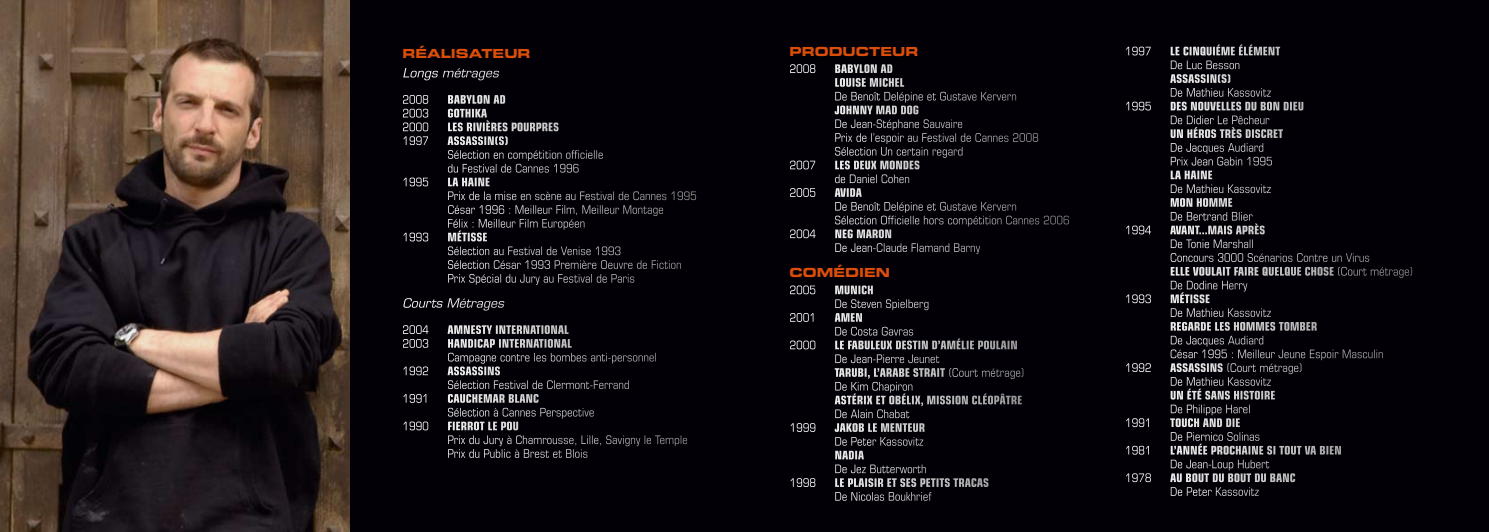
<style>
.page{position:relative;width:1489px;height:532px;background:#fff}
.page>*{position:absolute;margin:0;border:0;box-sizing:border-box;transform-origin:0 0}
.t1{font:12.5px "Eurostile Bold Extended Two";color:#da4e0a}
.t2{font:italic 12.5px "Eurostile";color:#fff}
.t3{font:condensed 11.88px/13.8px "Eurostile";color:#fff}
.t4{font:700 condensed 11.88px/13.8px "Eurostile";color:#fff}
.s1{font-weight:700}
</style>
<div class="page">
<div style="left:0;top:0;width:1488px;height:531px;background:#020006"></div>
<img style="left:0;top:0;width:349px;height:531px">
<p class="t1" style="left:402px;top:44px;width:130px">RÉALISATEUR</p>
<p class="t2" style="left:402px;top:65px;width:98px">Longs métrages</p>
<p class="t3" style="left:402px;top:92px;width:28px">2008</p>
<p class="t4" style="left:447px;top:92px;width:60px">BABYLON AD</p>
<p class="t3" style="left:402px;top:106px;width:28px">2003</p>
<p class="t4" style="left:447px;top:106px;width:41px">GOTHIKA</p>
<p class="t3" style="left:402px;top:120px;width:28px">2000</p>
<p class="t4" style="left:447px;top:120px;width:113px">LES RIVIÈRES POURPRES</p>
<p class="t3" style="left:402px;top:134px;width:28px">1997</p>
<p class="t4" style="left:447px;top:134px;width:62px">ASSASSIN(S)</p>
<p class="t3" style="left:447px;top:147px;width:157px">Sélection en compétition officielle du Festival de Cannes 1996</p>
<p class="t3" style="left:402px;top:175px;width:28px">1995</p>
<p class="t4" style="left:447px;top:175px;width:44px">LA HAINE</p>
<p class="t3" style="left:447px;top:189px;width:251px">Prix de la mise en scène au Festival de Cannes 1995<br>César 1996 : Meilleur Film, Meilleur Montage<br>Félix : Meilleur Film Européen</p>
<p class="t3" style="left:402px;top:230px;width:28px">1993</p>
<p class="t4" style="left:447px;top:230px;width:42px">MÉTISSE</p>
<p class="t3" style="left:447px;top:244px;width:236px">Sélection au Festival de Venise 1993<br>Sélection César 1993 Première Oeuvre de Fiction<br>Prix Spécial du Jury au Festival de Paris</p>
<p class="t2" style="left:402px;top:295px;width:103px">Courts Métrages</p>
<p class="t3" style="left:402px;top:322px;width:28px">2004</p>
<p class="t4" style="left:447px;top:322px;width:123px">AMNESTY INTERNATIONAL</p>
<p class="t3" style="left:402px;top:336px;width:28px">2003</p>
<p class="t4" style="left:447px;top:336px;width:126px">HANDICAP INTERNATIONAL</p>
<p class="t3" style="left:447px;top:350px;width:211px">Campagne contre les bombes anti-personnel</p>
<p class="t3" style="left:402px;top:364px;width:28px">1992</p>
<p class="t4" style="left:447px;top:364px;width:55px">ASSASSINS</p>
<p class="t3" style="left:447px;top:377px;width:184px">Sélection Festival de Clermont-Ferrand</p>
<p class="t3" style="left:402px;top:391px;width:28px">1991</p>
<p class="t4" style="left:447px;top:391px;width:93px">CAUCHEMAR BLANC</p>
<p class="t3" style="left:447px;top:405px;width:148px">Sélection à Cannes Perspective</p>
<p class="t3" style="left:402px;top:419px;width:28px">1990</p>
<p class="t4" style="left:447px;top:419px;width:73px">FIERROT LE POU</p>
<p class="t3" style="left:447px;top:432px;width:242px">Prix du Jury à Chamrousse, Lille, Savigny le Temple<br>Prix du Public à Brest et Blois</p>
<p class="t1" style="left:789px;top:42px;width:130px">PRODUCTEUR</p>
<p class="t3" style="left:789px;top:62px;width:28px">2008</p>
<p class="t4" style="left:834px;top:62px;width:71px">BABYLON AD<br>LOUISE MICHEL</p>
<p class="t3" style="left:834px;top:89px;width:184px">De Benoît Delépine et Gustave Kervern</p>
<p class="t4" style="left:834px;top:103px;width:86px">JOHNNY MAD DOG</p>
<p class="t3" style="left:834px;top:117px;width:206px">De Jean-Stéphane Sauvaire<br>Prix de l’espoir au Festival de Cannes 2008<br>Sélection Un certain regard</p>
<p class="t3" style="left:789px;top:158px;width:28px">2007</p>
<p class="t4" style="left:834px;top:158px;width:87px">LES DEUX MONDES</p>
<p class="t3" style="left:834px;top:172px;width:77px">de Daniel Cohen</p>
<p class="t3" style="left:789px;top:185px;width:28px">2005</p>
<p class="t4" style="left:834px;top:185px;width:29px">AVIDA</p>
<p class="t3" style="left:834px;top:199px;width:236px">De Benoît Delépine et Gustave Kervern<br>Sélection Officielle hors compétition Cannes 2006</p>
<p class="t3" style="left:789px;top:227px;width:28px">2004</p>
<p class="t4" style="left:834px;top:227px;width:59px">NEG MARON</p>
<p class="t3" style="left:834px;top:240px;width:147px">De Jean-Claude Flamand Barny</p>
<p class="t1" style="left:789px;top:263px;width:16px">COM</p>
<p class="t1" style="left:833px;top:263px;width:54px">ÉDIEN</p>
<p class="t3" style="left:789px;top:283px;width:28px">2005</p>
<p class="t4" style="left:834px;top:283px;width:40px">MUNICH</p>
<p class="t3" style="left:834px;top:296px;width:96px">De Steven Spielberg</p>
<p class="t3" style="left:789px;top:310px;width:28px">2001</p>
<p class="t4" style="left:834px;top:310px;width:30px">AMEN</p>
<p class="t3" style="left:834px;top:324px;width:81px">De Costa Gavras</p>
<p class="t3" style="left:789px;top:338px;width:28px">2000</p>
<p class="t4" style="left:834px;top:338px;width:185px">LE FABULEUX DESTIN D’AMÉLIE POULAIN</p>
<p class="t3" style="left:834px;top:351px;width:191px">De Jean-Pierre Jeunet<br><span class="s1">TARUBI, L’ARABE STRAIT</span> (Court métrage)<br>De Kim Chapiron</p>
<p class="t4" style="left:834px;top:393px;width:189px">ASTÉRIX ET OBÉLIX, MISSION CLÉOPÂTRE</p>
<p class="t3" style="left:834px;top:406px;width:76px">De Alain Chabat</p>
<p class="t3" style="left:789px;top:420px;width:28px">1999</p>
<p class="t4" style="left:834px;top:420px;width:92px">JAKOB LE MENTEUR</p>
<p class="t3" style="left:834px;top:434px;width:91px">De Peter Kassovitz</p>
<p class="t4" style="left:834px;top:448px;width:31px">NADIA</p>
<p class="t3" style="left:834px;top:461px;width:93px">De Jez Butterworth</p>
<p class="t3" style="left:789px;top:475px;width:28px">1998</p>
<p class="t4" style="left:834px;top:475px;width:156px">LE PLAISIR ET SES PETITS TRACAS</p>
<p class="t3" style="left:834px;top:489px;width:98px">De Nicolas Boukhrief</p>
<p class="t3" style="left:1124px;top:44px;width:28px">1997</p>
<p class="t4" style="left:1169px;top:44px;width:112px">LE CINQUIÉME ÉLÉMENT</p>
<p class="t3" style="left:1169px;top:58px;width:71px">De Luc Besson</p>
<p class="t4" style="left:1169px;top:72px;width:62px">ASSASSIN(S)</p>
<p class="t3" style="left:1169px;top:85px;width:103px">De Mathieu Kassovitz</p>
<p class="t3" style="left:1124px;top:99px;width:28px">1995</p>
<p class="t4" style="left:1169px;top:99px;width:135px">DES NOUVELLES DU BON DIEU</p>
<p class="t3" style="left:1169px;top:113px;width:101px">De Didier Le Pêcheur</p>
<p class="t4" style="left:1169px;top:127px;width:115px">UN HÉROS TRÈS DISCRET</p>
<p class="t3" style="left:1169px;top:140px;width:104px">De Jacques Audiard<br>Prix Jean Gabin 1995</p>
<p class="t4" style="left:1169px;top:168px;width:44px">LA HAINE</p>
<p class="t3" style="left:1169px;top:182px;width:103px">De Mathieu Kassovitz</p>
<p class="t4" style="left:1169px;top:195px;width:64px">MON HOMME</p>
<p class="t3" style="left:1169px;top:209px;width:84px">De Bertrand Blier</p>
<p class="t3" style="left:1124px;top:223px;width:28px">1994</p>
<p class="t4" style="left:1169px;top:223px;width:97px">AVANT...MAIS APRÈS</p>
<p class="t3" style="left:1169px;top:237px;width:245px">De Tonie Marshall<br>Concours 3000 Scénarios Contre un Virus<br><span class="s1">ELLE VOULAIT FAIRE QUELQUE CHOSE</span> (Court métrage)<br>De Dodine Herry</p>
<p class="t3" style="left:1124px;top:292px;width:28px">1993</p>
<p class="t4" style="left:1169px;top:292px;width:42px">MÉTISSE</p>
<p class="t3" style="left:1169px;top:305px;width:103px">De Mathieu Kassovitz</p>
<p class="t4" style="left:1169px;top:319px;width:149px">REGARDE LES HOMMES TOMBER</p>
<p class="t3" style="left:1169px;top:333px;width:215px">De Jacques Audiard<br>César 1995 : Meilleur Jeune Espoir Masculin</p>
<p class="t3" style="left:1124px;top:360px;width:28px">1992</p>
<p class="t3" style="left:1169px;top:360px;width:134px"><span class="s1">ASSASSINS</span> (Court métrage)<br>De Mathieu Kassovitz</p>
<p class="t4" style="left:1169px;top:388px;width:107px">UN ÉTÉ SANS HISTOIRE</p>
<p class="t3" style="left:1169px;top:402px;width:82px">De Philippe Harel</p>
<p class="t3" style="left:1124px;top:415px;width:28px">1991</p>
<p class="t4" style="left:1169px;top:415px;width:72px">TOUCH AND DIE</p>
<p class="t3" style="left:1169px;top:429px;width:91px">De Piernico Solinas</p>
<p class="t3" style="left:1124px;top:443px;width:28px">1981</p>
<p class="t4" style="left:1169px;top:443px;width:173px">L’ANNÉE PROCHAINE SI TOUT VA BIEN</p>
<p class="t3" style="left:1169px;top:457px;width:101px">De Jean-Loup Hubert</p>
<p class="t3" style="left:1124px;top:470px;width:28px">1978</p>
<p class="t4" style="left:1169px;top:470px;width:127px">AU BOUT DU BOUT DU BANC</p>
<p class="t3" style="left:1169px;top:484px;width:91px">De Peter Kassovitz</p>
</div>
